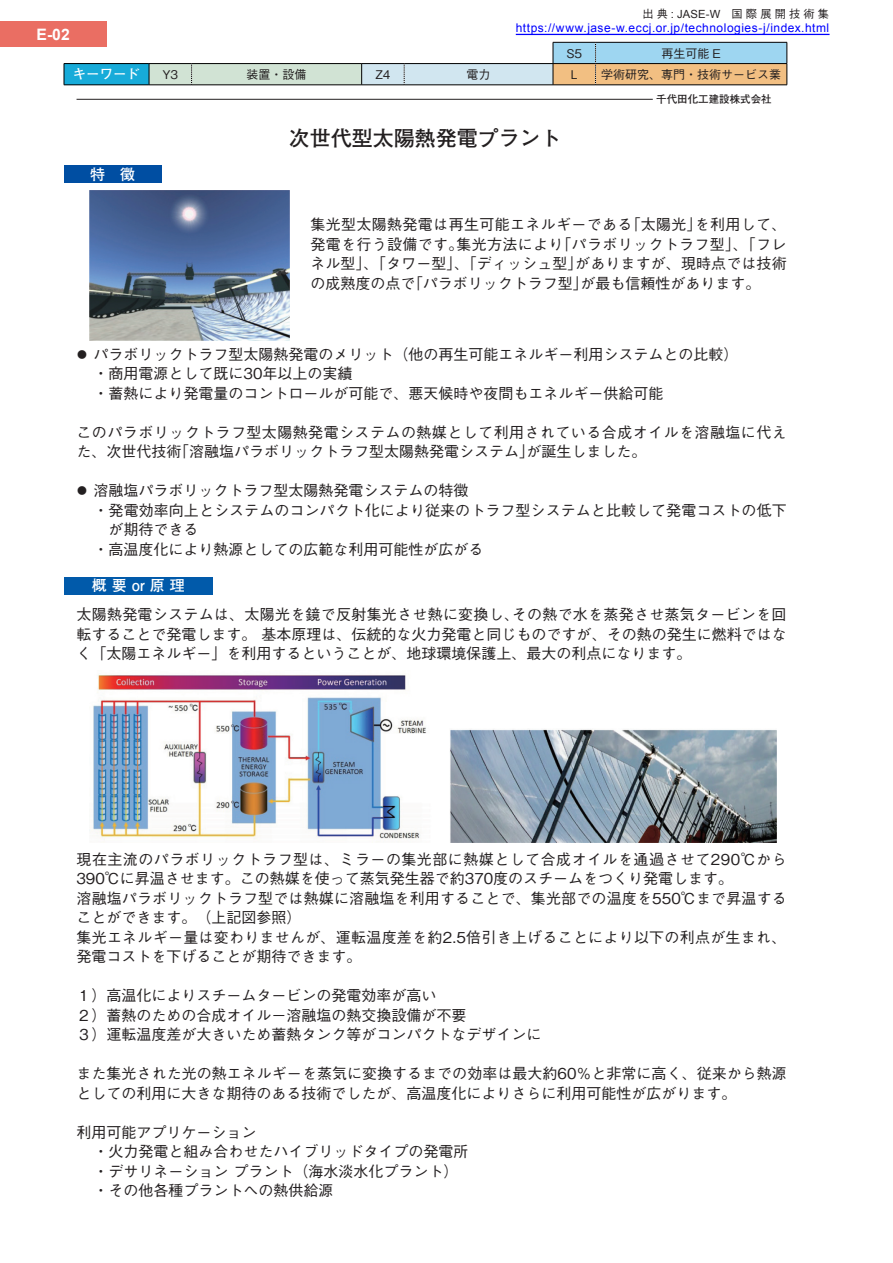
<style>
.page{position:relative;width:893px;height:1263px;background:#fff}
.page>*{position:absolute;margin:0;border:0;box-sizing:border-box;transform-origin:0 0}
.t1{font:700 21px "Futo Go B101 Pro";color:#231f20}
.t2{font:700 15.75px "Arial";color:#fff}
.t3{font:500 15px/19.5px "Gothic BBB Pro";color:#231f20}
.t4{font:500 15px/19.5px "Gothic BBB Pro";letter-spacing:.03em;color:#231f20}
.t5{font:700 15px "Futo Go B101 Pro";color:#fff}
.t6{font:700 13.5px "Futo Go B101 Pro";color:#fff}
.t7{font:12px "Arial";letter-spacing:.045em;color:#00f}
.t8{font:500 12px "Gothic BBB Pro";color:#231f20}
.t9{font:500 11.25px "Gothic BBB Pro";letter-spacing:.28em;color:#231f20}
.t10{font:700 10.5px "Futo Go B101 Pro";color:#231f20}
.s1{font-family:"Arial";font-weight:400}
</style>
<div class="page">
<div style="left:64px;top:166px;width:98px;height:17px;background:#004ea2"></div>
<div style="left:64px;top:577px;width:149px;height:17px;background:#015aaa"></div>
<img style="left:89px;top:190px;width:201px;height:151px">
<img style="left:89px;top:675px;width:688px;height:167px">
<hr style="left:77px;top:99px;width:576px;height:1px;background:#231f20">
<div style="left:64px;top:64px;width:85px;height:21px;background:#17abd9"></div>
<svg style="left:64px;top:64px;width:1px;height:21px"></svg>
<hr style="left:64px;top:85px;width:85px;height:1px;background:#000">
<hr style="left:362px;top:85px;width:42px;height:1px;background:#000">
<hr style="left:404px;top:85px;width:149px;height:1px;background:#000">
<svg style="left:149px;top:42px;width:639px;height:43px"></svg>
<hr style="left:553px;top:85px;width:42px;height:1px;background:#000">
<hr style="left:595px;top:85px;width:192px;height:1px;background:#000">
<hr style="left:64px;top:63px;width:85px;height:1px;background:#000">
<hr style="left:362px;top:63px;width:42px;height:1px;background:#000">
<hr style="left:404px;top:63px;width:149px;height:1px;background:#000">
<hr style="left:149px;top:63px;width:43px;height:1px;background:#000">
<hr style="left:192px;top:63px;width:170px;height:1px;background:#000">
<hr style="left:149px;top:85px;width:43px;height:1px;background:#000">
<hr style="left:192px;top:85px;width:170px;height:1px;background:#000">
<div style="left:0;top:21px;width:106px;height:26px;background:#ea6e63"></div>
<hr style="left:516px;top:34px;width:313px;height:1px;background:#00f">
<p class="t2" style="left:37px;top:23px;width:35px">E-02</p>
<p class="t9" style="left:643px;top:5px;width:188px">出典<span class="s1">:JASE-W</span>　国際展開技術集</p>
<p class="t7" style="left:516px;top:20px;width:315px">https://www.jase-w.eccj.or.jp/technologies-j/index.html</p>
<p class="t8" style="left:566px;top:43px;width:17px">S5</p>
<p class="t8" style="left:662px;top:43px;width:61px">再生可能 E</p>
<p class="t6" style="left:73px;top:63px;width:69px">キーワード</p>
<p class="t8" style="left:162px;top:65px;width:17px">Y3</p>
<p class="t8" style="left:247px;top:65px;width:61px">装置・設備</p>
<p class="t8" style="left:375px;top:65px;width:17px">Z4</p>
<p class="t8" style="left:467px;top:65px;width:25px">電力</p>
<p class="t8" style="left:571px;top:65px;width:8px">L</p>
<p class="t8" style="left:601px;top:65px;width:182px">学術研究、専門・技術サービス業</p>
<p class="t5" style="left:90px;top:162px;width:46px">特　徴</p>
<p class="t1" style="left:289px;top:121px;width:274px">次世代型太陽熱発電プラント</p>
<p class="t10" style="left:656px;top:90px;width:117px">千代田化工建設株式会社</p>
<p class="t3" style="left:310px;top:213px;width:478px;text-align:justify">集光型太陽熱発電は再生可能エネルギーである｢太陽光｣を利用して、発電を行う設備です｡集光方法により｢パラボリックトラフ型｣、｢フレネル型｣、｢タワー型｣、｢ディッシュ型｣がありますが、現時点では技術の成熟度の点で｢パラボリックトラフ型｣が最も信頼性があります。</p>
<p class="t3" style="left:94px;top:342px;width:646px;text-indent:-17px">● パラボリックトラフ型太陽熱発電のメリット（他の再生可能エネルギー利用システムとの比較）・商用電源として既に30年以上の実績<br>・蓄熱により発電量のコントロールが可能で、悪天候時や夜間もエネルギー供給可能</p>
<p class="t4" style="left:77px;top:420px;width:712px">このパラボリックトラフ型太陽熱発電システムの熱媒として利用されている合成オイルを溶融塩に代えた、次世代技術｢溶融塩パラボリックトラフ型太陽熱発電システム｣が誕生しました。</p>
<p class="t3" style="left:77px;top:479px;width:394px">● 溶融塩パラボリックトラフ型太陽熱発電システムの特徴</p>
<p class="t3" style="left:94px;top:498px;width:695px">・発電効率向上とシステムのコンパクト化により従来のトラフ型システムと比較して発電コストの低下</p>
<p class="t3" style="left:109px;top:518px;width:91px">が期待できる</p>
<p class="t3" style="left:94px;top:537px;width:391px">・高温度化により熱源としての広範な利用可能性が広がる</p>
<p class="t5" style="left:92px;top:574px;width:95px">概 要 or 原 理</p>
<p class="t3" style="left:77px;top:603px;width:712px;text-align:justify">太陽熱発電システムは、太陽光を鏡で反射集光させ熱に変換し､その熱で水を蒸発させ蒸気タービンを回転することで発電します。 基本原理は、伝統的な火力発電と同じものですが、その熱の発生に燃料ではなく「太陽エネルギー」を利用するということが、地球環境保護上、最大の利点になります。</p>
<p class="t3" style="left:77px;top:847px;width:712px">現在主流のパラボリックトラフ型は、ミラーの集光部に熱媒として合成オイルを通過させて290℃から390℃に昇温させます。この熱媒を使って蒸気発生器で約370度のスチームをつくり発電します。<br>溶融塩パラボリックトラフ型では熱媒に溶融塩を利用することで、集光部での温度を550℃まで昇温することができます。（上記図参照）　<br>集光エネルギー量は変わりませんが、運転温度差を約2.5倍引き上げることにより以下の利点が生まれ、発電コストを下げることが期待できます。</p>
<p class="t3" style="left:77px;top:984px;width:466px">１）高温化によりスチームタービンの発電効率が高い<br>２）蓄熱のための合成オイル－溶融塩の熱交換設備が不要<br>３）運転温度差が大きいため蓄熱タンク等がコンパクトなデザインに</p>
<p class="t3" style="left:77px;top:1062px;width:712px">また集光された光の熱エネルギーを蒸気に変換するまでの効率は最大約60％と非常に高く、従来から熱源としての利用に大きな期待のある技術でしたが、高温度化によりさらに利用可能性が広がります。</p>
<p class="t3" style="left:94px;top:1120px;width:376px;text-indent:-17px">利用可能アプリケーション<br>・火力発電と組み合わせたハイブリッドタイプの発電所・デサリネーション プラント（海水淡水化プラント）・その他各種プラントへの熱供給源</p>
</div>
